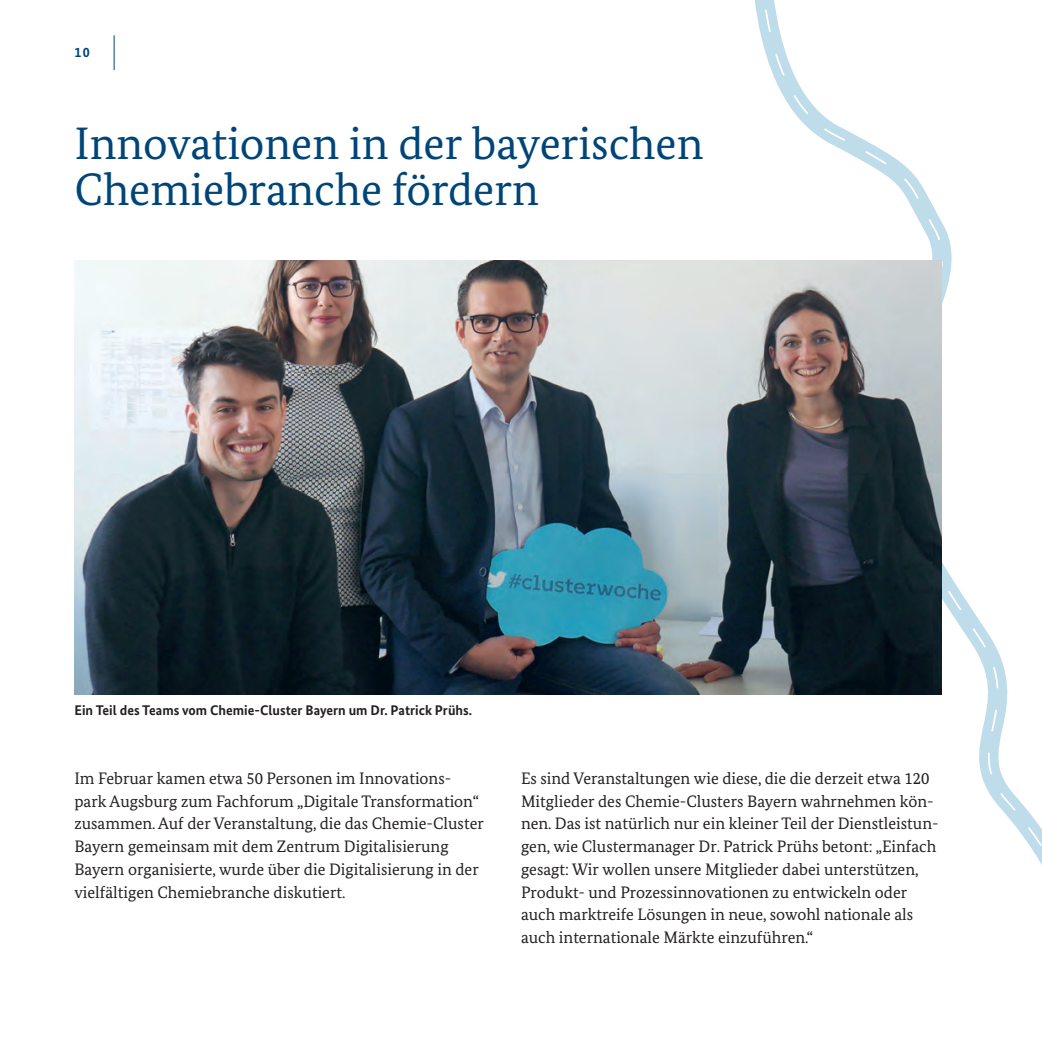
<style>
.page{position:relative;width:1042px;height:1042px;background:#fff}
.page>*{position:absolute;margin:0;border:0;box-sizing:border-box;transform-origin:0 0}
.t1{font:45.5px/45.5px "Bundes Serif";color:#004578}
.t2{font:16.62px/22.8px "Bundes Serif";color:#231f20}
.t3{font:700 14px "Bundes Sans";color:#231f20}
.t4{font:700 14px "Bundes Sans";color:#004578}
</style>
<div class="page">
<hr style="left:114px;top:35px;width:1px;height:35px;background:#004578">
<svg style="left:759px;top:0;width:59px;height:124px"></svg>
<svg style="left:1026px;top:825px;width:16px;height:40px"></svg>
<svg style="left:822px;top:126px;width:195px;height:687px"></svg>
<img style="left:74px;top:261px;width:868px;height:434px">
<p class="t4" style="left:74px;top:44px;width:17px">10</p>
<h1 class="t1" style="left:74px;top:120px;width:630px">Innovationen in der bayerischen<br>Chemiebranche fördern</h1>
<p class="t3" style="left:74px;top:702px;width:399px">Ein Teil des Teams vom Chemie-Cluster Bayern um Dr. Patrick Prühs.</p>
<p class="t2" style="left:74px;top:767px;width:411px">Im Februar kamen etwa 50 Personen im Innovations&shy;park Augsburg zum Fachforum „Digitale Transformation“ zusammen. Auf der Veranstaltung, die das Chemie-Cluster Bayern gemeinsam mit dem Zentrum Digitalisierung Bayern organisierte, wurde über die Digitalisierung in der vielfältigen Chemiebranche diskutiert.</p>
<p class="t2" style="left:521px;top:767px;width:419px">Es sind Veranstaltungen wie diese, die die derzeit etwa 120<br>Mitglieder des Chemie-Clusters Bayern wahrnehmen kön&shy;nen. Das ist natürlich nur ein kleiner Teil der Dienstleistun&shy;gen, wie Clustermanager Dr. Patrick Prühs betont: „Einfach gesagt: Wir wollen unsere Mitglieder dabei unterstützen, Produkt- und Prozessinnovationen zu entwickeln oder auch marktreife Lösungen in neue, sowohl nationale als auch internationale Märkte einzuführen.“</p>
</div>
